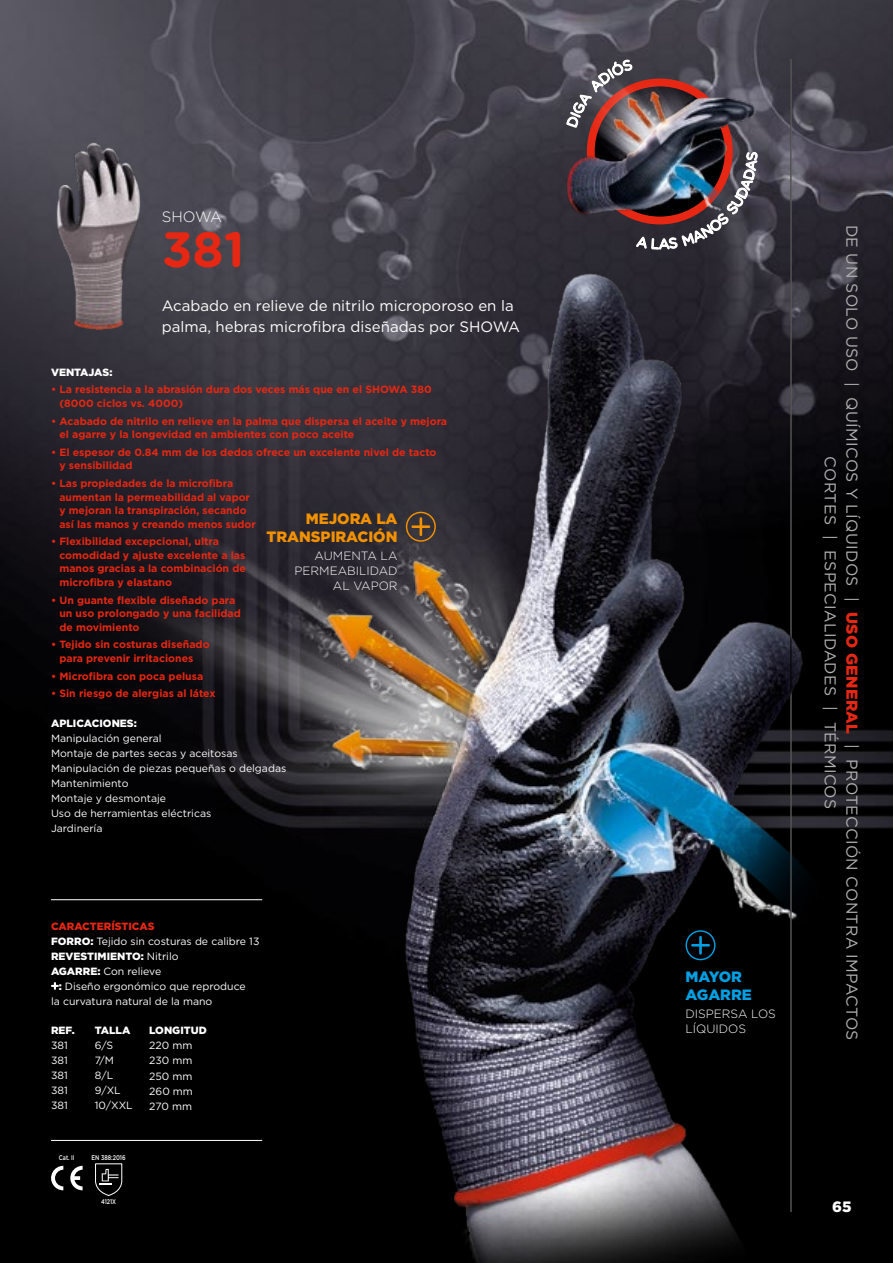
<style>
.page{position:relative;width:893px;height:1263px;background:#fff}
.page>*{position:absolute;margin:0;border:0;box-sizing:border-box;transform-origin:0 0}
.t1{font:700 49.5px "Gotham Rounded";color:#e52713}
.t2{font:15.75px/21.6px "Gotham";letter-spacing:.02em;color:#b3b2b2;text-align:center}
.t3{font:15px/21px "Gotham";color:#fff}
.t4{font:900 15px/18px "Gotham";color:#f39200;text-align:right}
.t5{font:900 15px/18px "Gotham";color:#009fe3}
.t6{font:300 15px "Gotham";letter-spacing:-.02em;color:#fff}
.t7{font:900 15px "Gotham";color:#fff}
.t8{font:300 12px/15px "Gotham";color:#fff;text-align:right}
.t9{font:700 10.5px/13.5px "Gotham";color:#e52713}
.t10{font:10.5px/15px "Gotham";color:#fff}
.t11{font:900 10.5px "Gotham";color:#fff}
.t12{font:500 6.75px "Gotham";color:#fff;scale:.8 1}
.t13{font:500 6.75px "Gotham";color:#fff;scale:.79 1}
.s1{font-weight:900;color:#e52713}
.s2{font-weight:900}
</style>
<div class="page">
<img style="left:0;top:0;width:893px;height:242px">
<img style="left:51px;top:134px;width:98px;height:108px">
<img style="left:552px;top:46px;width:224px;height:191px">
<img style="left:0;top:242px;width:893px;height:1021px">
<svg style="left:420px;top:518px;width:2px;height:17px"></svg>
<hr style="left:413px;top:525px;width:16px;height:3px;background:#f39200">
<div style="left:406px;top:512px;width:30px;height:30px;border:1px solid #f39200;border-radius:50%"></div>
<hr style="left:699px;top:937px;width:3px;height:16px;background:#009fe3">
<svg style="left:692px;top:944px;width:17px;height:2px"></svg>
<div style="left:685px;top:930px;width:30px;height:30px;border:1px solid #009fe3;border-radius:50%"></div>
<svg style="left:70px;top:1166px;width:13px;height:24px"></svg>
<svg style="left:50px;top:1166px;width:13px;height:24px"></svg>
<svg style="left:95px;top:1163px;width:28px;height:32px"></svg>
<hr style="left:790px;top:60px;width:1px;height:1152px;background:#000">
<img style="left:637px;top:153px;width:120px;height:96px">
<svg style="left:567px;top:60px;width:65px;height:67px;background:#634d53"></svg>
<h3 class="t6" style="left:162px;top:208px;width:62px">SHOWA</h3>
<h1 class="t1" style="left:162px;top:214px;width:84px">381</h1>
<h3 class="t3" style="left:162px;top:295px;width:360px">Acabado en relieve de nitrilo microporoso en la palma, hebras microfibra diseñadas por SHOWA</h3>
<p class="t11" style="left:51px;top:365px;width:63px">VENTAJAS:</p>
<p class="t9" style="left:59px;top:383px;width:374px;text-indent:-8px">• La resistencia a la abrasión dura dos veces más que en el SHOWA 380 (8000 ciclos vs. 4000)</p>
<p class="t9" style="left:59px;top:414px;width:389px;text-indent:-8px">• Acabado de nitrilo en relieve en la palma que dispersa el aceite y mejora el agarre y la longevidad en ambientes con poco aceite</p>
<p class="t9" style="left:59px;top:445px;width:379px;text-indent:-8px">• El espesor de 0.84 mm de los dedos ofrece un excelente nivel de tacto y sensibilidad</p>
<p class="t9" style="left:59px;top:476px;width:198px;text-indent:-8px">• Las propiedades de la microfibra aumentan la permeabilidad al vapor y mejoran la transpiración, secando así las manos y creando menos sudor</p>
<p class="t9" style="left:59px;top:535px;width:188px;text-indent:-8px">• Flexibilidad excepcional, ultra comodidad y ajuste excelente a las manos gracias a la combinación de microfibra y elastano</p>
<p class="t9" style="left:59px;top:593px;width:183px;text-indent:-8px">• Un guante flexible diseñado para un uso prolongado y una facilidad de movimiento</p>
<p class="t9" style="left:59px;top:638px;width:152px;text-indent:-8px">• Tejido sin costuras diseñado para prevenir irritaciones</p>
<p class="t9" style="left:51px;top:669px;width:154px">• Microfibra con poca pelusa</p>
<p class="t9" style="left:51px;top:687px;width:166px">• Sin riesgo de alergias al látex</p>
<p class="t11" style="left:51px;top:716px;width:87px">APLICACIONES:</p>
<p class="t10" style="left:51px;top:731px;width:237px">Manipulación general<br>Montaje de partes secas y aceitosas<br>Manipulación de piezas pequeñas o delgadas<br>Mantenimiento<br>Montaje y desmontaje<br>Uso de herramientas eléctricas<br>Jardinería</p>
<h3 class="t4" style="left:267px;top:509px;width:132px">MEJORA LA<br>TRANSPIRACIÓN</h3>
<p class="t8" style="left:294px;top:548px;width:105px">AUMENTA LA<br>PERMEABILIDAD<br>AL VAPOR</p>
<p class="t10" style="left:51px;top:918px;width:210px"><span class="s1">CARACTERÍSTICAS<br></span><span class="s2">FORRO:</span> Tejido sin costuras de calibre 13<br><span class="s2">REVESTIMIENTO:</span> Nitrilo<br><span class="s2">AGARRE:</span> Con relieve</p>
<p class="t10" style="left:51px;top:978px;width:196px;text-indent:8px"><span class="s2">:</span> Diseño ergonómico que reproduce la curvatura natural de la mano</p>
<p class="t11" style="left:51px;top:1023px;width:25px">REF.</p>
<p class="t10" style="left:51px;top:1038px;width:18px;text-align:justify">381<br>381<br>381<br>381<br>381</p>
<p class="t13" style="left:59px;top:1153px;width:21px">Cat. II</p>
<p class="t11" style="left:95px;top:1023px;width:37px">TALLA</p>
<p class="t10" style="left:95px;top:1038px;width:39px">6/S<br>7/M<br>8/L<br>9/XL<br>10/XXL</p>
<p class="t11" style="left:149px;top:1023px;width:59px">LONGITUD</p>
<p class="t10" style="left:149px;top:1038px;width:45px;text-align:justify">220 mm 230 mm 250 mm 260 mm 270 mm</p>
<p class="t12" style="left:92px;top:1153px;width:44px">EN 388:2016</p>
<p class="t12" style="left:101px;top:1197px;width:20px">4121X</p>
<h3 class="t5" style="left:685px;top:967px;width:68px">MAYOR<br>AGARRE</h3>
<p class="t8" style="left:685px;top:1006px;width:92px;text-align:left">DISPERSA LOS<br>LÍQUIDOS</p>
<h2 class="t2" style="left:863px;top:225px;width:817px;rotate:90deg">DE UN SOLO USO | QUÍMICOS Y LÍQUIDOS | <span class="s1">USO GENERAL</span> | PROTECCIÓN CONTRA IMPACTOS<br>CORTES | ESPECIALIDADES | TÉRMICOS</h2>
<h3 class="t7" style="left:832px;top:1196px;width:21px">65</h3>
</div>
